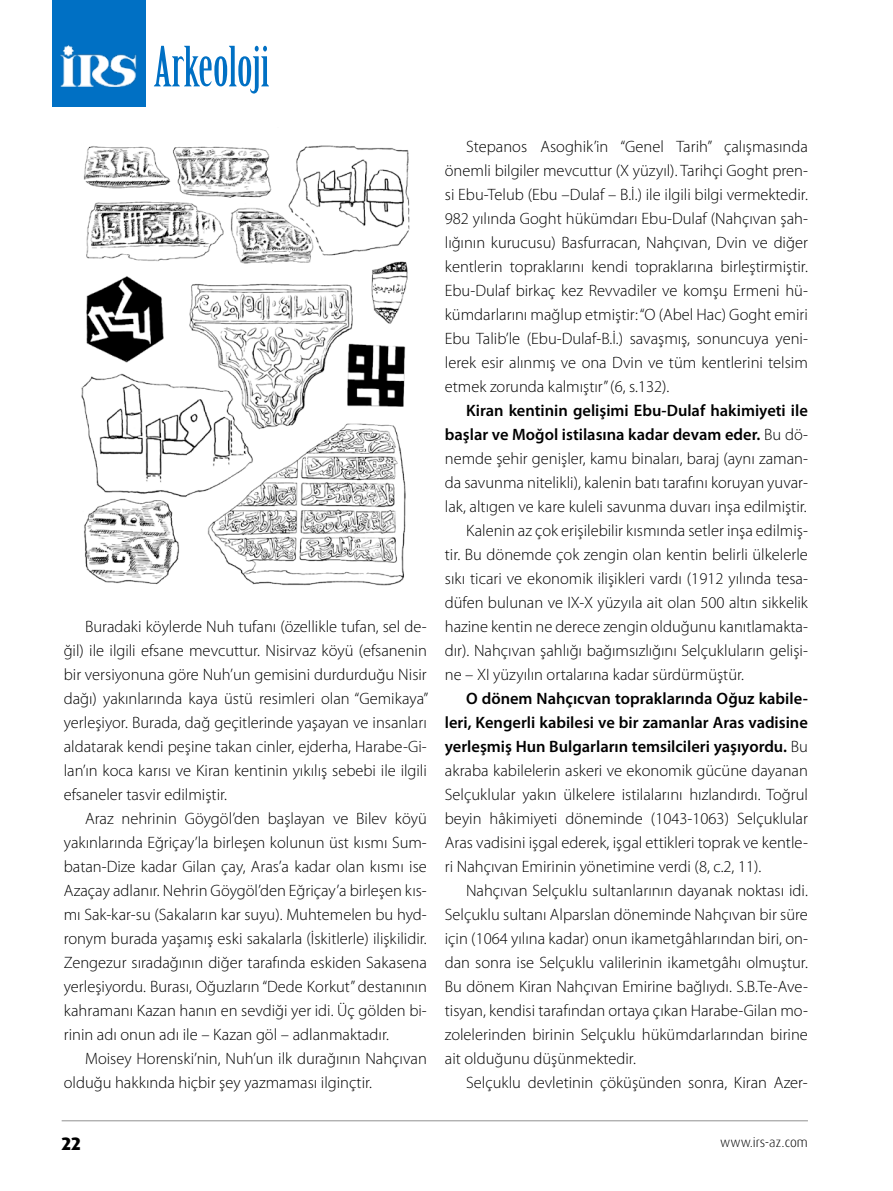
<style>
.page{position:relative;width:893px;height:1191px;background:#fff}
.page>*{position:absolute;margin:0;border:0;box-sizing:border-box;transform-origin:0 0}
.t1{font:54.15px "Birch Std";color:#0070c4}
.t2{font:800 18px "Dax Pro";color:#000}
.t3{font:300 16.5px/24px "Myriad Pro";color:#000;text-align:justify}
.t4{font:600 16.5px "Myriad Pro";color:#000}
.t5{font:300 13.5px "Dax Pro";color:#000}
.s1{font-weight:300}
.s2{font-weight:600}
</style>
<div class="page">
<hr style="left:62px;top:1120px;width:746px;height:1px;background:#909090">
<img style="left:81px;top:145px;width:329px;height:441px">
<div style="left:52px;top:0;width:94px;height:106px;background:#0070c4"></div>
<img style="left:60px;top:45px;width:77px;height:41px">
<h1 class="t1" style="left:154px;top:36px;width:117px">Arkeoloji</h1>
<p class="t3" style="left:64px;top:614px;width:366px;text-indent:21px">Buradaki köylerde N uh tufanı (özellikle tufan, sel de&shy;ğil) ile ilgili efsane mevcuttur. N isirvaz köyü (efsanenin bir versiyonuna göre N uh’un gemisini durdurduğu N isir dağı) yakınlarında kaya üstü resimleri olan “Gemikaya” yerleşiyor. Burada, dağ geçitlerinde yaşayan ve insanları aldatarak kendi peşine takan cinler, ejderha, Harabe-Gi&shy;lan’ın koca karısı ve Kiran kentinin yıkılış sebebi ile ilgili efsaneler tasvir edilmiştir.</p>
<p class="t3" style="left:64px;top:806px;width:365px;text-indent:21px">Araz nehrinin Göygöl’den başlayan ve Bilev köyü yakınlarında Eğriçay’la birleşen kolunun üst kısmı Sum&shy;batan-Dize kadar Gilan çay, Aras’a kadar olan kısmı ise Azaçay adlanır. Nehrin Göygöl’den Eğriçay’a birleşen kıs&shy;mı Sak-kar-su (Sakaların kar suyu). Muhtemelen bu hyd&shy;ronym burada yaşamış eski sakalarla (İskitlerle) ilişkilidir.<br>Zengezur sıradağının diğer tarafında eskiden Sakasena yerleşiyordu. Burası, Oğuzların “Dede Korkut” destanının kahramanı Kazan hanın en sevdiği yer idi. Üç gölden bi&shy;rinin adı onun adı ile – Kazan göl – adlanmaktadır.</p>
<p class="t3" style="left:64px;top:1046px;width:365px;text-indent:21px">Moisey Horenski’nin, N uh’un ilk durağının Nahçıvan olduğu hakkında hiçbir şey yazmaması ilginçtir.</p>
<p class="t3" style="left:445px;top:134px;width:365px;text-indent:21px">Stepanos Asoghik’in “Genel Tarih” çalışmasında önemli bilgiler mevcuttur (Х yüzyıl). Tarihçi Goght pren&shy;si Ebu-Telub (Ebu –Dulaf – B.İ.) ile ilgili bilgi vermektedir.<br>982 yılında Goght hükümdarı Ebu-Dulaf (Nahçıvan şah&shy;lığının kurucusu) Basfurracan, Nahçıvan, Dvin ve diğer kentlerin topraklarını kendi topraklarına birleştirmiştir.<br>Ebu-Dulaf birkaç kez Revvadiler ve komşu Ermeni hü&shy;kümdarlarını mağlup etmiştir: “O (Abel Hac) Goght emiri Ebu Talib’le (Ebu-Dulaf-B.İ.) savaşmış, sonuncuya yeni&shy;lerek esir alınmış ve ona Dvin ve tüm kentlerini telsim etmek zorunda kalmıştır” (6, s.132).</p>
<p class="t4" style="left:466px;top:400px;width:343px">Kiran kentinin gelişimi Ebu-Dulaf hakimiyeti ile</p>
<p class="t4" style="left:445px;top:424px;width:365px">başlar ve Moğol istilasına kadar devam eder. <span class="s1">Bu dö-</span></p>
<p class="t3" style="left:445px;top:447px;width:365px">nemde şehir genişler, kamu binaları, baraj (aynı zaman-</p>
<p class="t3" style="left:445px;top:471px;width:365px">da savunma nitelikli), kalenin batı tarafını koruyan yuvar-</p>
<p class="t3" style="left:445px;top:495px;width:363px">lak, altıgen ve kare kuleli savunma duvarı inşa edilmiştir.</p>
<p class="t3" style="left:466px;top:519px;width:343px">Kalenin az çok erişilebilir kısmında setler inşa edilmiş-</p>
<p class="t3" style="left:445px;top:543px;width:365px">tir. Bu dönemde çok zengin olan kentin belirli ülkelerle</p>
<p class="t3" style="left:445px;top:567px;width:365px">sıkı ticari ve ekonomik ilişikleri vardı (1912 yılında tesa-</p>
<p class="t3" style="left:445px;top:591px;width:365px">düfen bulunan ve IX-X yüzyıla ait olan 500 altın sikkelik</p>
<p class="t3" style="left:445px;top:615px;width:365px">hazine kentin ne derece zengin olduğunu kanıtlamakta-</p>
<p class="t3" style="left:445px;top:639px;width:365px">dır). Nahçıvan şahlığı bağımsızlığını Selçukluların gelişi-</p>
<p class="t3" style="left:445px;top:663px;width:301px">ne – XI yüzyılın ortalarına kadar sürdürmüştür.</p>
<p class="t3" style="left:445px;top:687px;width:365px;text-indent:21px"><span class="s2">O dönem Nahçıcvan topraklarında Oğuz kabile&shy;leri, Kengerli kabilesi ve bir zamanlar Aras vadisine yerleşmiş Hun Bulgarların temsilcileri yaşıyordu.</span> Bu akraba kabilelerin askeri ve ekonomik gücüne dayanan Selçuklular yakın ülkelere istilalarını hızlandırdı. Toğrul beyin hâkimiyeti döneminde (1043-1063) Selçuklular Aras vadisini işgal ederek, işgal ettikleri toprak ve kentle&shy;ri Nahçıvan Emirinin yönetimine verdi (8, c.2, 11).</p>
<p class="t3" style="left:445px;top:879px;width:365px;text-indent:21px">Nahçıvan Selçuklu sultanlarının dayanak noktası idi.<br>Selçuklu sultanı Alparslan döneminde Nahçıvan bir süre için (1064 yılına kadar) onun ikametgâhlarından biri, on&shy;dan sonra ise Selçuklu valilerinin ikametgâhı olmuştur.<br>Bu dönem Kiran Nahçıvan Emirine bağlıydı. S.B.Te-Ave&shy;tisyan, kendisi tarafından ortaya çıkan Harabe-Gilan mo&shy;zolelerinden birinin Selçuklu hükümdarlarından birine ait olduğunu düşünmektedir.</p>
<p class="t3" style="left:466px;top:1071px;width:343px">Selçuklu devletinin çöküşünden sonra, Kiran Azer-</p>
<p class="t2" style="left:62px;top:1131px;width:21px">22</p>
<p class="t5" style="left:720px;top:1133px;width:89px">www.irs-az.com</p>
</div>
